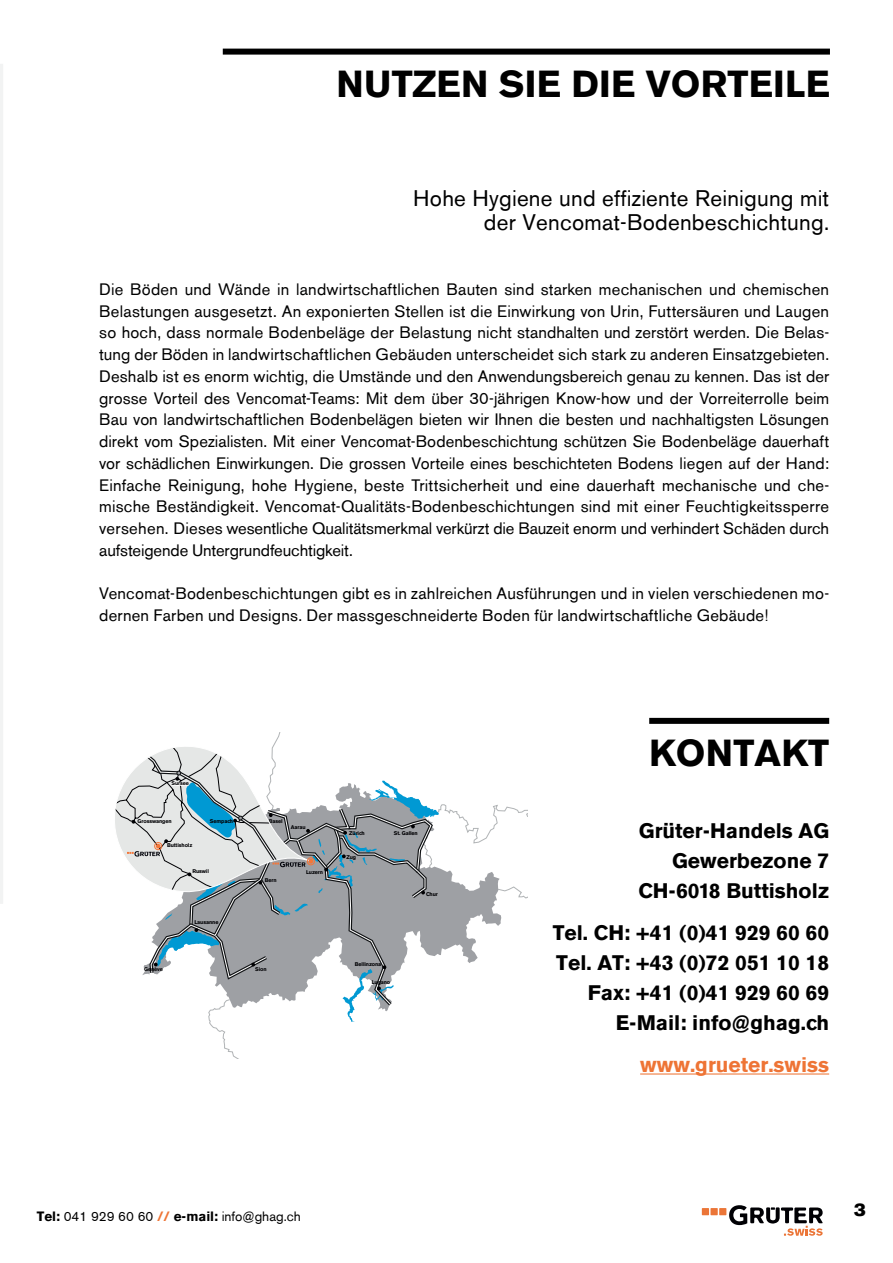
<style>
.page{position:relative;width:893px;height:1263px;background:#fff}
.page>*{position:absolute;margin:0;border:0;box-sizing:border-box;transform-origin:0 0}
.t1{font:700 37.5px "Akzidenz Grotesk BE";letter-spacing:.005em;color:#000}
.t2{font:22.5px/24px "Akzidenz Grotesk BE";letter-spacing:.01em;color:#000101;text-align:right}
.t3{font:700 21px/30px "Akzidenz Grotesk BE";color:#000;text-align:right}
.t4{font:700 21px "Akzidenz Grotesk BE";color:#ee7435}
.t5{font:18px "Akzidenz Grotesk BE Super";color:#000}
.t6{font:16.5px/21.8px "Akzidenz Grotesk BE";letter-spacing:.015em;color:#000101;text-align:justify}
.t7{font:13.5px "Akzidenz Grotesk BE";color:#000}
.t8{font:700 5.4px "Akzidenz Grotesk BE";letter-spacing:-.02em;color:#000003}
.s1{font-weight:700}
.s2{font-weight:700;color:#ee7435}
</style>
<div class="page">
<div style="left:719px;top:1208px;width:7px;height:7px;background:#eb7537"></div>
<div style="left:710px;top:1208px;width:8px;height:7px;background:#eb7537"></div>
<div style="left:702px;top:1208px;width:7px;height:7px;background:#eb7537"></div>
<svg style="left:729px;top:1205px;width:94px;height:31px"></svg>
<hr style="left:0;top:64px;width:3px;height:840px;background:#f2f3f3">
<svg style="left:439px;top:804px;width:62px;height:159px"></svg>
<svg style="left:115px;top:737px;width:324px;height:285px"></svg>
<div style="left:223px;top:49px;width:607px;height:6px;background:#000"></div>
<div style="left:649px;top:718px;width:180px;height:6px;background:#000"></div>
<hr style="left:640px;top:1073px;width:189px;height:1px;background:#ee7435">
<h1 class="t1" style="left:337px;top:62px;width:495px">NUTZEN SIE DIE VORTEILE</h1>
<h2 class="t2" style="left:413px;top:186px;width:417px">Hohe Hygiene und effiziente Reinigung mit der Vencomat-Bodenbeschichtung.</h2>
<p class="t6" style="left:99px;top:278px;width:731px">Die Böden und Wände in landwirtschaftlichen Bauten sind starken mechanischen und chemischen Belastungen ausgesetzt. An exponierten Stellen ist die Einwirkung von Urin, Futtersäuren und Laugen so hoch, dass normale Bodenbeläge der Belastung nicht standhalten und zerstört werden. Die Belas&shy;tung der Böden in landwirtschaftlichen Gebäuden unterscheidet sich stark zu anderen Einsatzgebieten.<br>Deshalb ist es enorm wichtig, die Umstände und den Anwendungsbereich genau zu kennen. Das ist der grosse Vorteil des Vencomat-Teams: Mit dem über 30-jährigen Know-how und der Vorreiterrolle beim Bau von landwirtschaftlichen Bodenbelägen bieten wir Ihnen die besten und nachhaltigsten Lösungen direkt vom Spezialisten. Mit einer Vencomat-Bodenbeschichtung schützen Sie Bodenbeläge dauerhaft vor schädlichen Einwirkungen. Die grossen Vorteile eines beschichteten Bodens liegen auf der Hand:<br>Einfache Reinigung, hohe Hygiene, beste Trittsicherheit und eine dauerhaft mechanische und che&shy;mische Beständigkeit. Vencomat-Qualitäts-Bodenbeschichtungen sind mit einer Feuchtigkeitssperre versehen. Dieses wesentliche Qualitätsmerkmal verkürzt die Bauzeit enorm und verhindert Schäden durch aufsteigende Untergrundfeuchtigkeit.</p>
<p class="t6" style="left:99px;top:583px;width:731px">Vencomat-Bodenbeschichtungen gibt es in zahlreichen Ausführungen und in vielen verschiedenen mo&shy;dernen Farben und Designs. Der massgeschneiderte Boden für landwirtschaftliche Gebäude!</p>
<p class="t8" style="left:171px;top:780px;width:19px">Sursee</p>
<p class="t8" style="left:138px;top:818px;width:36px">Grosswangen</p>
<p class="t8" style="left:167px;top:842px;width:27px">Buttisholz</p>
<p class="t8" style="left:210px;top:818px;width:25px">Sempach</p>
<p class="t8" style="left:192px;top:868px;width:18px">Ruswil</p>
<p class="t8" style="left:194px;top:919px;width:26px">Lausanne</p>
<p class="t8" style="left:269px;top:818px;width:15px">Basel</p>
<p class="t8" style="left:291px;top:824px;width:16px">Aarau</p>
<p class="t8" style="left:265px;top:877px;width:13px">Bern</p>
<p class="t8" style="left:306px;top:869px;width:18px">Luzern</p>
<p class="t8" style="left:144px;top:966px;width:20px">Genève</p>
<p class="t8" style="left:255px;top:965px;width:13px">Sion</p>
<p class="t8" style="left:349px;top:830px;width:17px">Zürich</p>
<p class="t8" style="left:347px;top:853px;width:11px">Zug</p>
<p class="t8" style="left:394px;top:830px;width:26px">St. Gallen</p>
<p class="t8" style="left:426px;top:891px;width:13px">Chur</p>
<p class="t8" style="left:355px;top:961px;width:28px">Bellinzona</p>
<p class="t8" style="left:372px;top:979px;width:20px">Lugano</p>
<h1 class="t1" style="left:649px;top:731px;width:181px">KONTAKT</h1>
<p class="t3" style="left:638px;top:816px;width:192px">Grüter-Handels AG<br>Gewerbezone 7<br>CH-6018 Buttisholz</p>
<p class="t3" style="left:553px;top:918px;width:278px">Tel. CH: +41 (0)41 929 60 60<br>Tel. AT: +43 (0)72 051 10 18<br>Fax: +41 (0)41 929 60 69<br>E-Mail: info@ghag.ch</p>
<p class="t4" style="left:640px;top:1052px;width:191px">www.grueter.swiss</p>
<p class="t7" style="left:37px;top:1209px;width:266px"><span class="s1">Tel:</span> 041 929 60 60 <span class="s2">//</span> <span class="s1">e-mail:</span> info@ghag.ch</p>
<p class="t5" style="left:854px;top:1199px;width:13px">3</p>
</div>
